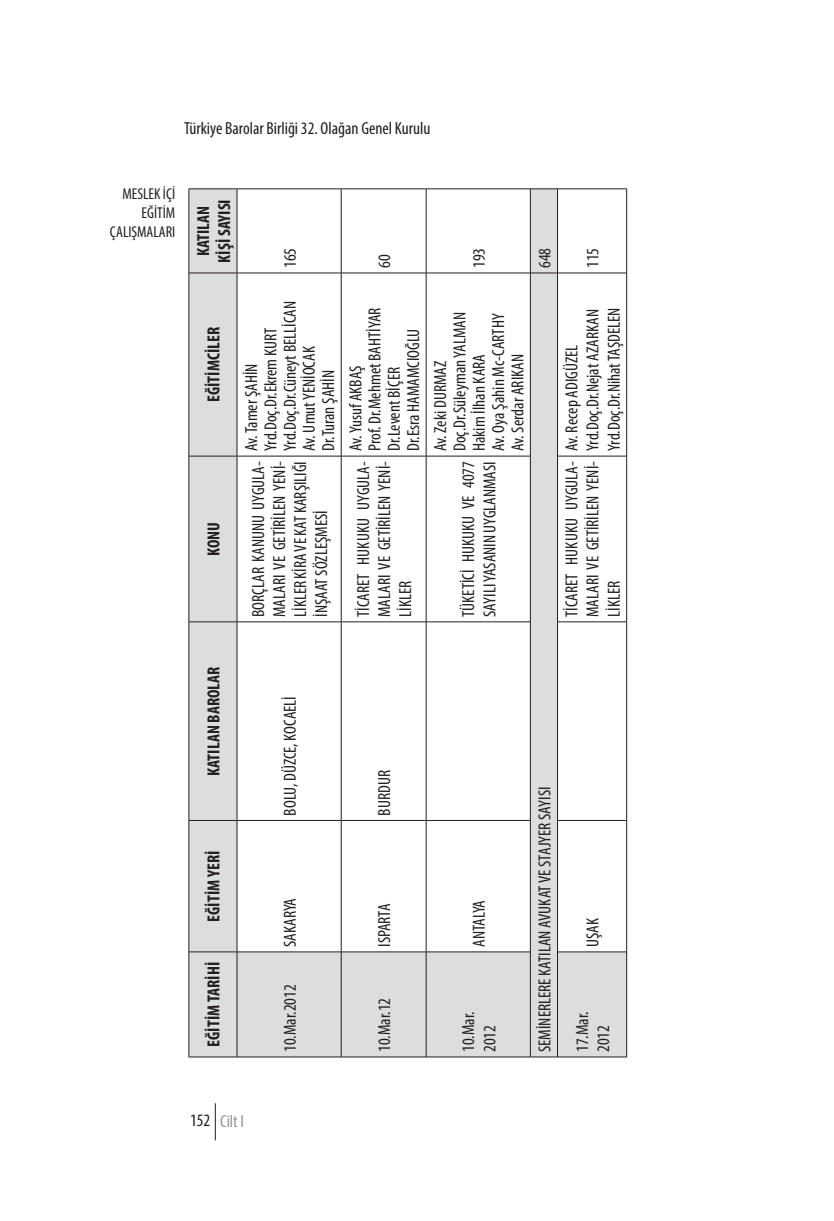
<style>
.page{position:relative;width:834px;height:1221px;background:#fff}
.page>*{position:absolute;margin:0;border:0;box-sizing:border-box;transform-origin:0 0}
.tablo{font:condensed 17.5px/21px "Myriad Pro";color:#231f20;text-align:justify}
.tablo-2{font:700 condensed 17.5px/21px "Myriad Pro";color:#231f20;text-align:center}
.tablo-3{font:condensed 17.5px "Myriad Pro";letter-spacing:-.025em;color:#231f20}
.t1{font:condensed 17.5px "Myriad Pro";color:#939598}
.t2{font:condensed 15.75px/18.9px "Myriad Pro";color:#231f20;text-align:right}
</style>
<div class="page">
<hr style="left:215px;top:1103px;width:1px;height:37px;background:#231f20">
<svg style="left:189px;top:189px;width:437px;height:867px"></svg>
<hr style="left:188px;top:951px;width:1px;height:106px;background:#231f20">
<hr style="left:189px;top:1056px;width:48px;height:1px;background:#231f20">
<hr style="left:188px;top:820px;width:1px;height:131px;background:#231f20">
<hr style="left:189px;top:951px;width:48px;height:1px;background:#231f20">
<hr style="left:188px;top:622px;width:1px;height:198px;background:#231f20">
<hr style="left:189px;top:820px;width:48px;height:1px;background:#231f20">
<hr style="left:188px;top:456px;width:1px;height:165px;background:#231f20">
<hr style="left:189px;top:621px;width:48px;height:1px;background:#231f20">
<hr style="left:188px;top:273px;width:1px;height:183px;background:#231f20">
<hr style="left:189px;top:456px;width:48px;height:1px;background:#231f20">
<hr style="left:188px;top:189px;width:1px;height:84px;background:#231f20">
<hr style="left:189px;top:273px;width:48px;height:1px;background:#231f20">
<hr style="left:189px;top:188px;width:48px;height:1px;background:#231f20">
<hr style="left:237px;top:951px;width:1px;height:106px;background:#231f20">
<hr style="left:237px;top:820px;width:1px;height:131px;background:#231f20">
<hr style="left:237px;top:622px;width:1px;height:198px;background:#231f20">
<hr style="left:237px;top:456px;width:1px;height:165px;background:#231f20">
<hr style="left:237px;top:273px;width:1px;height:183px;background:#231f20">
<hr style="left:237px;top:189px;width:1px;height:84px;background:#231f20">
<hr style="left:237px;top:1056px;width:104px;height:1px;background:#231f20">
<hr style="left:237px;top:951px;width:104px;height:1px;background:#231f20">
<hr style="left:237px;top:820px;width:104px;height:1px;background:#231f20">
<hr style="left:237px;top:621px;width:104px;height:1px;background:#231f20">
<hr style="left:237px;top:456px;width:104px;height:1px;background:#231f20">
<hr style="left:237px;top:273px;width:104px;height:1px;background:#231f20">
<hr style="left:237px;top:188px;width:104px;height:1px;background:#231f20">
<hr style="left:341px;top:951px;width:1px;height:106px;background:#231f20">
<hr style="left:341px;top:1056px;width:85px;height:1px;background:#231f20">
<hr style="left:341px;top:820px;width:1px;height:131px;background:#231f20">
<hr style="left:341px;top:951px;width:85px;height:1px;background:#231f20">
<hr style="left:341px;top:622px;width:1px;height:198px;background:#231f20">
<hr style="left:341px;top:820px;width:85px;height:1px;background:#231f20">
<hr style="left:341px;top:456px;width:1px;height:165px;background:#231f20">
<hr style="left:341px;top:621px;width:85px;height:1px;background:#231f20">
<hr style="left:341px;top:273px;width:1px;height:183px;background:#231f20">
<hr style="left:341px;top:456px;width:85px;height:1px;background:#231f20">
<hr style="left:341px;top:189px;width:1px;height:84px;background:#231f20">
<hr style="left:341px;top:273px;width:85px;height:1px;background:#231f20">
<hr style="left:341px;top:188px;width:85px;height:1px;background:#231f20">
<hr style="left:426px;top:951px;width:1px;height:106px;background:#231f20">
<hr style="left:426px;top:1056px;width:104px;height:1px;background:#231f20">
<hr style="left:426px;top:820px;width:1px;height:131px;background:#231f20">
<hr style="left:426px;top:951px;width:104px;height:1px;background:#231f20">
<hr style="left:426px;top:622px;width:1px;height:198px;background:#231f20">
<hr style="left:426px;top:820px;width:104px;height:1px;background:#231f20">
<hr style="left:426px;top:456px;width:1px;height:165px;background:#231f20">
<hr style="left:426px;top:621px;width:104px;height:1px;background:#231f20">
<hr style="left:426px;top:273px;width:1px;height:183px;background:#231f20">
<hr style="left:426px;top:456px;width:104px;height:1px;background:#231f20">
<hr style="left:426px;top:189px;width:1px;height:84px;background:#231f20">
<hr style="left:426px;top:273px;width:104px;height:1px;background:#231f20">
<hr style="left:426px;top:188px;width:104px;height:1px;background:#231f20">
<hr style="left:530px;top:951px;width:1px;height:106px;background:#231f20">
<svg style="left:530px;top:1056px;width:27px;height:1px"></svg>
<hr style="left:530px;top:820px;width:1px;height:131px;background:#231f20">
<hr style="left:530px;top:622px;width:1px;height:198px;background:#231f20">
<hr style="left:530px;top:456px;width:1px;height:165px;background:#231f20">
<hr style="left:530px;top:273px;width:1px;height:183px;background:#231f20">
<hr style="left:530px;top:189px;width:1px;height:84px;background:#231f20">
<svg style="left:530px;top:273px;width:27px;height:1px"></svg>
<svg style="left:530px;top:188px;width:27px;height:1px"></svg>
<hr style="left:557px;top:951px;width:1px;height:106px;background:#231f20">
<hr style="left:557px;top:1056px;width:69px;height:1px;background:#231f20">
<hr style="left:557px;top:820px;width:1px;height:131px;background:#231f20">
<hr style="left:557px;top:951px;width:69px;height:1px;background:#231f20">
<hr style="left:557px;top:622px;width:1px;height:198px;background:#231f20">
<hr style="left:557px;top:820px;width:69px;height:1px;background:#231f20">
<hr style="left:557px;top:456px;width:1px;height:165px;background:#231f20">
<hr style="left:557px;top:621px;width:69px;height:1px;background:#231f20">
<hr style="left:557px;top:273px;width:1px;height:183px;background:#231f20">
<hr style="left:557px;top:456px;width:69px;height:1px;background:#231f20">
<hr style="left:557px;top:189px;width:1px;height:84px;background:#231f20">
<hr style="left:557px;top:273px;width:69px;height:1px;background:#231f20">
<hr style="left:557px;top:188px;width:69px;height:1px;background:#231f20">
<hr style="left:626px;top:951px;width:1px;height:106px;background:#231f20">
<hr style="left:626px;top:820px;width:1px;height:131px;background:#231f20">
<hr style="left:626px;top:622px;width:1px;height:198px;background:#231f20">
<hr style="left:626px;top:456px;width:1px;height:165px;background:#231f20">
<hr style="left:626px;top:273px;width:1px;height:183px;background:#231f20">
<hr style="left:626px;top:189px;width:1px;height:84px;background:#231f20">
<p class="tablo" style="left:184px;top:117px;width:247px">Türkiye Barolar Birliği 32. Olağan Genel Kurulu</p>
<p class="t2" style="left:110px;top:184px;width:67px">MESLEK İÇİ<br>EĞİTİM<br>ÇALIŞMALARI</p>
<p class="tablo-2" style="left:192px;top:262px;width:65px;rotate:-90deg">KATILAN<br>KİŞİ SAYISI</p>
<p class="tablo" style="left:279px;top:268px;width:22px;rotate:-90deg">165</p>
<p class="tablo" style="left:373px;top:268px;width:15px;rotate:-90deg">60</p>
<p class="tablo-2" style="left:203px;top:402px;width:76px;rotate:-90deg">EĞİTİMCİLER</p>
<p class="tablo-2" style="left:203px;top:556px;width:36px;rotate:-90deg">KONU</p>
<p class="tablo" style="left:279px;top:451px;width:151px;rotate:-90deg">Yrd.Doç.Dr.Cüneyt BELLİCAN</p>
<p class="tablo" style="left:260px;top:451px;width:125px;rotate:-90deg">Yrd.Doç.Dr.Ekrem KURT</p>
<p class="tablo" style="left:298px;top:451px;width:106px;rotate:-90deg">Av. Umut YENİOCAK</p>
<p class="tablo" style="left:240px;top:451px;width:89px;rotate:-90deg">Av. Tamer ŞAHİN</p>
<p class="tablo" style="left:317px;top:451px;width:82px;rotate:-90deg">Dr.Turan ŞAHİN</p>
<p class="tablo" style="left:247px;top:617px;width:157px;rotate:-90deg">BORÇLAR KANUNU UYGULA-MALARI VE GETİRİLEN YENİ-LİKLER KİRA VE KAT KARŞILIĞI İNŞAAT SÖZLEŞMESİ</p>
<p class="tablo" style="left:364px;top:451px;width:145px;rotate:-90deg">Prof. Dr.Mehmet BAHTİYAR</p>
<p class="tablo" style="left:402px;top:451px;width:124px;rotate:-90deg">Dr.Esra HAMAMCIOĞLU</p>
<p class="tablo" style="left:345px;top:451px;width:87px;rotate:-90deg">Av. Yusuf AKBAŞ</p>
<p class="tablo" style="left:383px;top:451px;width:86px;rotate:-90deg">Dr.Levent BİÇER</p>
<p class="tablo" style="left:352px;top:617px;width:157px;rotate:-90deg">TİCARET HUKUKU UYGULA-MALARI VE GETİRİLEN YENİ-LİKLER</p>
<p class="tablo" style="left:468px;top:268px;width:22px;rotate:-90deg">193</p>
<p class="tablo" style="left:449px;top:451px;width:140px;rotate:-90deg">Doç.Dr.Süleyman YALMAN</p>
<p class="tablo" style="left:487px;top:451px;width:139px;rotate:-90deg">Av. Oya Şahin Mc-CARTHY</p>
<p class="tablo" style="left:468px;top:451px;width:99px;rotate:-90deg">Hakim İlhan KARA</p>
<p class="tablo" style="left:506px;top:451px;width:99px;rotate:-90deg">Av. Serdar ARIKAN</p>
<p class="tablo" style="left:429px;top:451px;width:92px;rotate:-90deg">Av. Zeki DURMAZ</p>
<p class="tablo" style="left:457px;top:617px;width:157px;rotate:-90deg">TÜKETİCİ HUKUKU VE 4077<br>SAYILI YASANIN UYGLANMASI</p>
<p class="tablo" style="left:534px;top:268px;width:22px;rotate:-90deg">648</p>
<p class="tablo" style="left:582px;top:268px;width:22px;rotate:-90deg">115</p>
<p class="tablo" style="left:582px;top:451px;width:143px;rotate:-90deg">Yrd.Doç.Dr.Nejat AZARKAN</p>
<p class="tablo" style="left:603px;top:451px;width:145px;rotate:-90deg">Yrd.Doç.Dr.Nihat TAŞDELEN</p>
<p class="tablo" style="left:561px;top:451px;width:108px;rotate:-90deg">Av. Recep ADIGÜZEL</p>
<p class="tablo" style="left:561px;top:617px;width:157px;rotate:-90deg">TİCARET HUKUKU UYGULA-MALARI VE GETİRİLEN YENİ-LİKLER</p>
<p class="tablo-2" style="left:203px;top:775px;width:111px;rotate:-90deg">KATILAN BAROLAR</p>
<p class="tablo-2" style="left:203px;top:921px;width:72px;rotate:-90deg">EĞİTİM YERİ</p>
<p class="tablo-2" style="left:203px;top:1046px;width:86px;rotate:-90deg">EĞİTİM TARİHİ</p>
<p class="tablo" style="left:279px;top:815px;width:121px;rotate:-90deg">BOLU, DÜZCE, KOCAELİ</p>
<p class="tablo" style="left:279px;top:946px;width:51px;rotate:-90deg">SAKARYA</p>
<p class="tablo" style="left:279px;top:1051px;width:69px;rotate:-90deg">10.Mar.2012</p>
<p class="tablo" style="left:373px;top:815px;width:47px;rotate:-90deg">BURDUR</p>
<p class="tablo" style="left:373px;top:946px;width:45px;rotate:-90deg">ISPARTA</p>
<p class="tablo" style="left:373px;top:1051px;width:55px;rotate:-90deg">10.Mar.12</p>
<p class="tablo-3" style="left:468px;top:946px;width:48px;rotate:-90deg">ANTALYA</p>
<p class="tablo" style="left:457px;top:1051px;width:42px;rotate:-90deg">10.Mar.</p>
<p class="tablo" style="left:478px;top:1051px;width:28px;rotate:-90deg">2012</p>
<p class="tablo" style="left:534px;top:1051px;width:267px;rotate:-90deg">SEMİNERLERE KATILAN AVUKAT VE STAJYER SAYISI</p>
<p class="tablo" style="left:582px;top:946px;width:30px;rotate:-90deg">UŞAK</p>
<p class="tablo" style="left:571px;top:1051px;width:42px;rotate:-90deg">17.Mar.</p>
<p class="tablo" style="left:592px;top:1051px;width:28px;rotate:-90deg">2012</p>
<p class="tablo" style="left:190px;top:1109px;width:22px">152</p>
<p class="t1" style="left:220px;top:1110px;width:25px">Cilt I</p>
</div>
